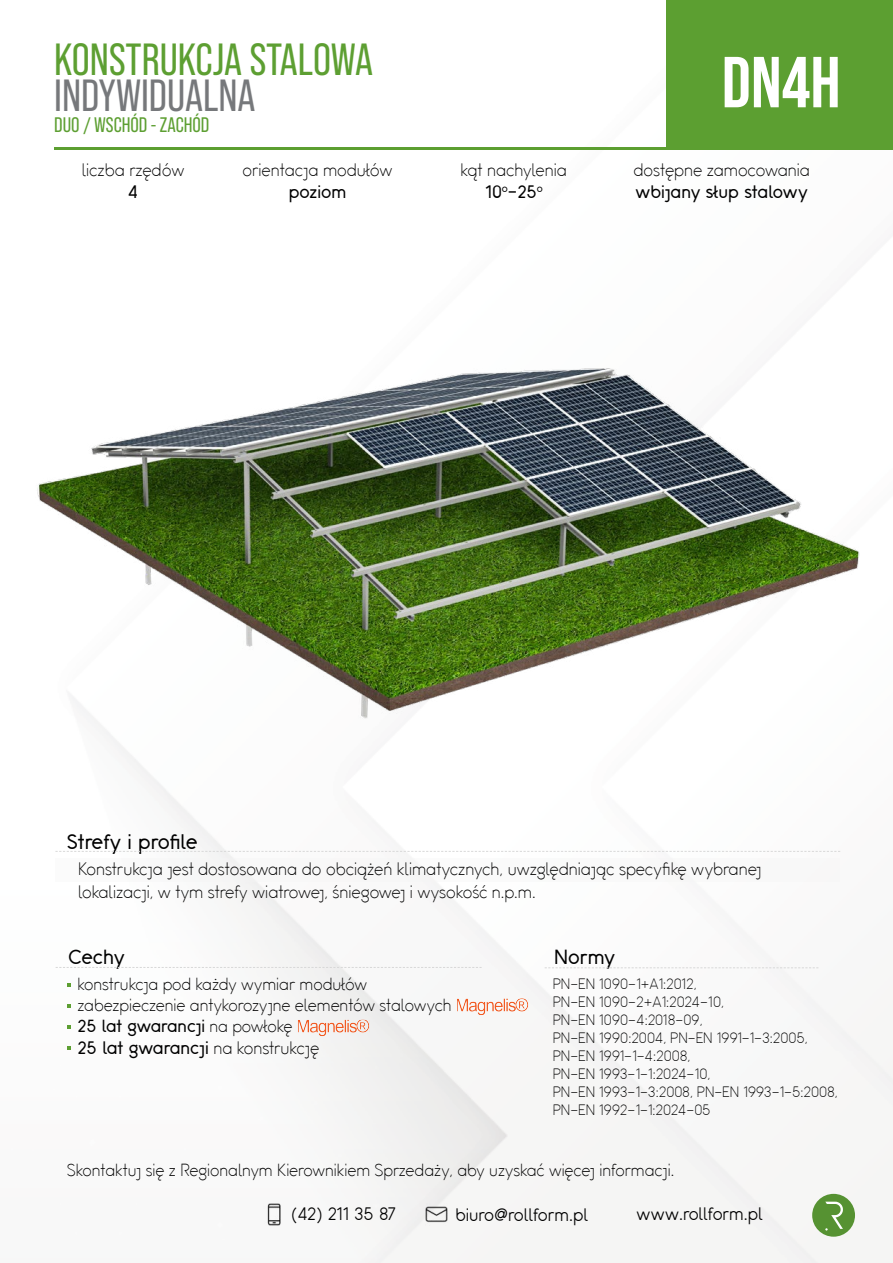
<style>
.page{position:relative;width:893px;height:1263px;background:#fff}
.page>*{position:absolute;margin:0;border:0;box-sizing:border-box;transform-origin:0 0}
.t1{font:700 72px "Bebas Neue Pro";color:#fff}
.t2{font:45px "Bebas Neue Pro";color:#5d9f32}
.t3{font:45px "Bebas Neue Pro";color:#76787b}
.t4{font:21px "Bebas Neue Pro";color:#5d9f32}
.t5{font:700 21px "Omega Sans";color:#000}
.t6{font:700 20.4px "Omega Sans";color:#000}
.t7{font:18px/22.5px "Omega Sans";color:#000}
.t8{font:700 18px "Omega Sans";color:#000}
.t9{font:500 18px "Omega Sans";color:#000}
.t10{font:17.55px/21px "Omega Sans";color:#000}
.t11{font:15px/18px "Omega Sans";letter-spacing:-.01em;color:#000}
.s1{font-weight:700}
.s2{font-weight:400}
</style>
<div class="page">
<img style="left:54px;top:147px;width:839px;height:1116px">
<img style="left:264px;top:1203px;width:21px;height:22px">
<img style="left:426px;top:1203px;width:22px;height:22px">
<div style="left:812px;top:1194px;width:43px;height:43px;background:#569232;border-radius:50%"></div>
<svg style="left:825px;top:1202px;width:18px;height:28px"></svg>
<hr style="left:54px;top:148px;width:839px;height:2px;background:#5c9f31">
<svg style="left:56px;top:967px;width:426px;height:1px"></svg>
<svg style="left:67px;top:983px;width:4px;height:4px"></svg>
<svg style="left:67px;top:1004px;width:4px;height:4px"></svg>
<svg style="left:67px;top:1025px;width:4px;height:4px"></svg>
<svg style="left:67px;top:1046px;width:4px;height:3px"></svg>
<svg style="left:457px;top:998px;width:72px;height:17px"></svg>
<svg style="left:298px;top:1019px;width:72px;height:17px"></svg>
<div style="left:55px;top:858px;width:785px;height:23px;background:#f5f5f5"></div>
<svg style="left:55px;top:851px;width:785px;height:1px"></svg>
<svg style="left:545px;top:967px;width:273px;height:1px"></svg>
<div style="left:666px;top:0;width:227px;height:149px;background:#5c9f31"></div>
<img style="left:37px;top:341px;width:833px;height:415px">
<h2 class="t2" style="left:54px;top:34px;width:320px">KONSTRUKCJA STALOWA</h2>
<h2 class="t3" style="left:54px;top:70px;width:203px">INDYWIDUALNA</h2>
<p class="t4" style="left:54px;top:113px;width:157px">DUO / WSCHÓD - ZACHÓD</p>
<p class="t7" style="left:82px;top:159px;width:104px">liczba rzędów</p>
<p class="t8" style="left:128px;top:181px;width:12px">4</p>
<p class="t7" style="left:242px;top:159px;width:152px">orientacja modułów</p>
<p class="t8" style="left:289px;top:181px;width:59px">poziom</p>
<h1 class="t1" style="left:722px;top:41px;width:120px">DN4H</h1>
<p class="t7" style="left:461px;top:160px;width:108px;line-height:21.6px;text-align:center">kąt nachylenia<br><span class="s1">10</span><sup>o</sup><span class="s1">-25</span><sup>o</sup></p>
<p class="t7" style="left:633px;top:159px;width:178px">dostępne zamocowania</p>
<p class="t8" style="left:635px;top:181px;width:174px">wbijany słup stalowy</p>
<p class="t5" style="left:67px;top:829px;width:132px">Strefy i profile</p>
<p class="t7" style="left:78px;top:858px;width:685px">Konstrukcja jest dostosowana do obciążeń klimatycznych, uwzględniając specyfikę wybranej lokalizacji, w tym strefy wiatrowej, śniegowej i wysokość n.p.m.</p>
<p class="t6" style="left:68px;top:944px;width:58px">Cechy</p>
<p class="t10" style="left:77px;top:974px;width:375px">konstrukcja pod każdy wymiar modułów zabezpieczenie antykorozyjne elementów stalowych<br><span class="s1">25 lat gwarancji</span> na powłokę</p>
<p class="t8" style="left:77px;top:1037px;width:243px">25 lat gwarancji <span class="s2">na konstrukcję</span></p>
<p class="t6" style="left:554px;top:944px;width:63px">Normy</p>
<p class="t11" style="left:553px;top:975px;width:287px">PN-EN 1090-1+A1:2012,<br>PN-EN 1090-2+A1:2024-10,<br>PN-EN 1090-4:2018-09,<br>PN-EN 1990:2004, PN-EN 1991-1-3:2005,<br>PN-EN 1991-1-4:2008,<br>PN-EN 1993-1-1:2024-10,<br>PN-EN 1993-1-3:2008, PN-EN 1993-1-5:2008,<br>PN-EN 1992-1-1:2024-05</p>
<p class="t10" style="left:67px;top:1159px;width:609px">Skontaktuj się z Regionalnym Kierownikiem Sprzedaży, aby uzyskać więcej informacji.</p>
<p class="t9" style="left:292px;top:1203px;width:106px">(42) 211 35 87</p>
<p class="t9" style="left:455px;top:1204px;width:134px">biuro@rollform.pl</p>
<p class="t9" style="left:637px;top:1203px;width:128px">www.rollform.pl</p>
</div>
